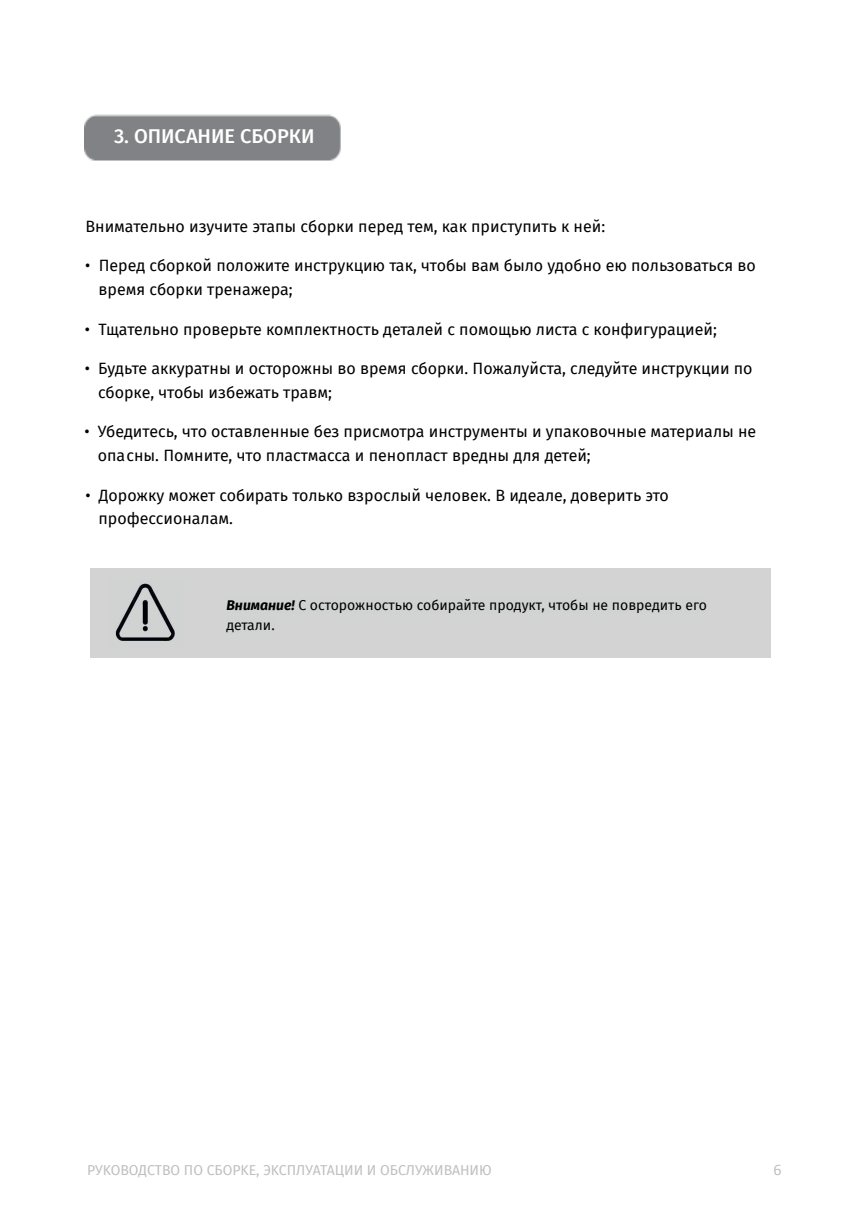
<style>
.page{position:relative;width:862px;height:1214px;background:#fff}
.page>*{position:absolute;margin:0;border:0;box-sizing:border-box;transform-origin:0 0}
.t1{font:500 20px "Fira Sans";color:#fff}
.t2{font:16px/23.6px "Fira Sans";color:#000}
.t3{font:16px "Calibri";color:#bfbfbf}
.t4{font:14px/19.4px "Fira Sans";color:#000}
.t5{font:14px "Fira Sans";color:#bfbfbf}
.s1{font-weight:700;font-style:italic}
</style>
<div class="page">
<img style="left:84px;top:114px;width:257px;height:47px">
<div style="left:90px;top:568px;width:136px;height:90px;background:#d3d3d3"></div>
<div style="left:226px;top:568px;width:545px;height:90px;background:#d3d3d3"></div>
<img style="left:115px;top:583px;width:60px;height:58px">
<p class="t1" style="left:114px;top:120px;width:202px">3. ОПИСАНИЕ СБОРКИ</p>
<p class="t2" style="left:86px;top:214px;width:521px">Внимательно изучите этапы сборки перед тем, как приступить к ней:</p>
<p class="t2" style="left:99px;top:254px;width:659px;text-indent:-13px">• Перед сборкой положите инструкцию так, чтобы вам было удобно ею пользоваться во время сборки тренажера;</p>
<p class="t2" style="left:85px;top:317px;width:634px">• Тщательно проверьте комплектность деталей с помощью листа с конфигурацией;</p>
<p class="t2" style="left:98px;top:356px;width:656px;text-indent:-13px">• Будьте аккуратны и осторожны во время сборки. Пожалуйста, следуйте инструкции по сборке, чтобы избежать травм;</p>
<p class="t2" style="left:98px;top:420px;width:660px;text-indent:-13px">• Убедитесь, что оставленные без присмотра инструменты и упаковочные материалы не опасны. Помните, что пластмасса и пенопласт вредны для детей;</p>
<p class="t2" style="left:99px;top:483px;width:572px;text-indent:-13px">• Дорожку может собирать только взрослый человек. В идеале, доверить это профессионалам.</p>
<p class="t4" style="left:226px;top:595px;width:482px"><span class="s1">Внимание!</span> С осторожностью собирайте продукт, чтобы не повредить его детали.</p>
<p class="t5" style="left:87px;top:1160px;width:406px">PУKOBOДCTBO ПO CБOPKE, ЭKCПЛУATAЦИИ И OБCЛУЖИBAHИЮ</p>
<p class="t3" style="left:774px;top:1162px;width:10px">6</p>
</div>
